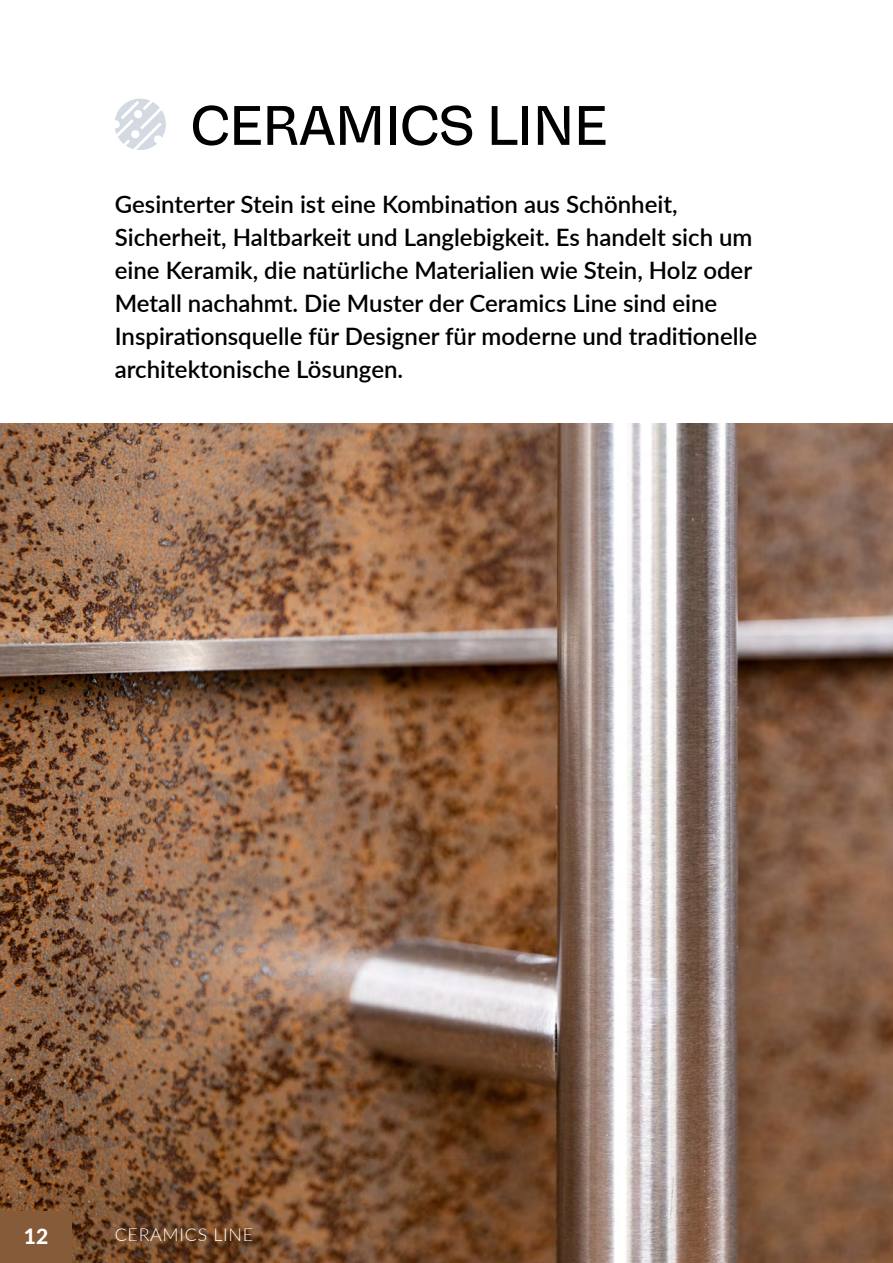
<style>
.page{position:relative;width:893px;height:1263px;background:#fff}
.page>*{position:absolute;margin:0;border:0;box-sizing:border-box;transform-origin:0 0}
.t1{font:500 56.25px "Vastago Grotesk";color:#000}
.t2{font:600 24px/33px "Lato";color:#000}
.t3{font:800 21px "Lato";color:#fff}
.t4{font:300 17.85px "Lato";letter-spacing:.04em;color:#fff}
</style>
<div class="page">
<img style="left:0;top:423px;width:893px;height:840px">
<svg style="left:115px;top:99px;width:51px;height:51px"></svg>
<div style="left:0;top:1211px;width:72px;height:52px;background:#865b39"></div>
<h1 class="t1" style="left:191px;top:92px;width:418px">CERAMICS LINE</h1>
<p class="t2" style="left:115px;top:187px;width:644px">Gesinterter Stein ist eine Kombination aus Schönheit, Sicherheit, Haltbarkeit und Langlebigkeit. Es handelt sich um eine Keramik, die natürliche Materialien wie Stein, Holz oder Metall nachahmt. Die Muster der Ceramics Line sind eine Inspirationsquelle für Designer für moderne und traditionelle architektonische Lösungen.</p>
<p class="t3" style="left:24px;top:1220px;width:26px">12</p>
<p class="t4" style="left:115px;top:1222px;width:140px">CERAMICS LINE</p>
</div>
